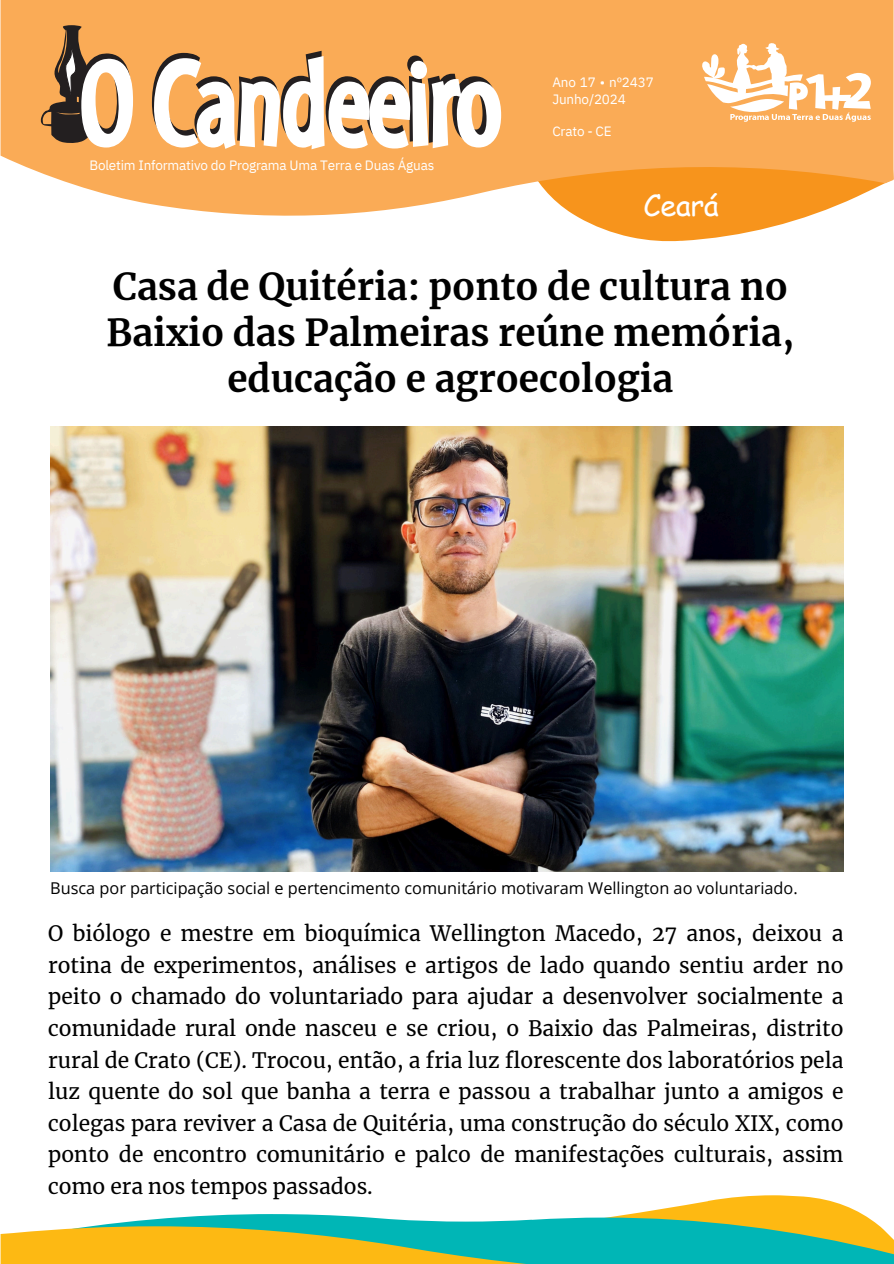
<style>
.page{position:relative;width:894px;height:1264px;background:#fff}
.page>*{position:absolute;margin:0;border:0;box-sizing:border-box;transform-origin:0 0}
.t1{font:700 36.75px/46.2px "Merriweather";color:#000;text-align:center}
.t2{font:28.8px "Comic Sans MS";letter-spacing:-.015em;color:#fff}
.t3{font:21px/31.5px "Merriweather";color:#000;text-align:justify}
.t4{font:16.35px "Open Sans";color:#000}
.t5{font:13.5px/16.8px "IBM Plex Sans";letter-spacing:-.015em;color:#fff}
</style>
<div class="page">
<svg style="left:589px;top:223px;width:197px;height:19px;fill:#f7941c"></svg>
<svg style="left:1px;top:0;width:892px;height:223px;background:#fab264"></svg>
<svg style="left:41px;top:25px;width:460px;height:124px"></svg>
<svg style="left:699px;top:166px;width:181px;height:15px;background:#f89c32"></svg>
<svg style="left:699px;top:42px;width:171px;height:80px"></svg>
<svg style="left:1px;top:1195px;width:892px;height:68px"></svg>
<img style="left:50px;top:426px;width:793px;height:445px">
<p class="t5" style="left:552px;top:74px;width:103px">Ano 17 • nº2437<br>Junho/2024</p>
<p class="t5" style="left:89px;top:156px;width:346px">Boletim Informativo do Programa Uma Terra e Duas Águas</p>
<p class="t5" style="left:552px;top:123px;width:61px">Crato - CE</p>
<p class="t2" style="left:643px;top:184px;width:76px">Ceará</p>
<p class="t1" style="left:106px;top:263px;width:689px">Casa de Quitéria: ponto de cultura no<br>Baixio das Palmeiras reúne memória, educação e agroecologia</p>
<p class="t4" style="left:50px;top:876px;width:748px">Busca por participação social e pertencimento comunitário motivaram Wellington ao voluntariado.</p>
<h2 class="t3" style="left:48px;top:918px;width:796px">O biólogo e mestre em bioquímica Wellington Macedo, 27 anos, deixou a rotina de experimentos, análises e artigos de lado quando sentiu arder no peito o chamado do voluntariado para ajudar a desenvolver socialmente a comunidade rural onde nasceu e se criou, o Baixio das Palmeiras, distrito rural de Crato (CE). Trocou, então, a fria luz florescente dos laboratórios pela luz quente do sol que banha a terra e passou a trabalhar junto a amigos e colegas para reviver a Casa de Quitéria, uma construção do século XIX, como ponto de encontro comunitário e palco de manifestações culturais, assim como era nos tempos passados.</h2>
</div>
